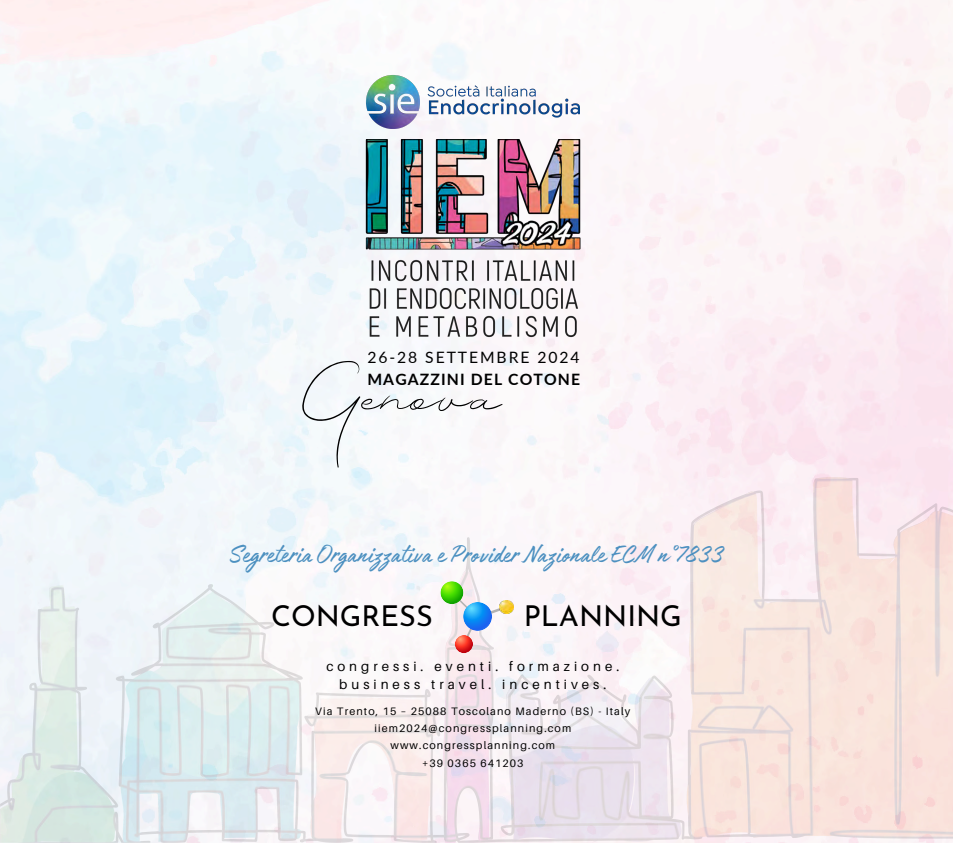
<style>
.page{position:relative;width:953px;height:843px;background:#fff}
.page>*{position:absolute;margin:0;border:0;box-sizing:border-box;transform-origin:0 0}
.t1{font:79.2px "MADE The Artist Script";color:#000}
.t2{font:28.8px "Josefin Sans";color:#000}
.t3{font:27.7px "Authenia Solid";color:#4c90c0}
.t4{font:15.7px/21.7px "Lato";letter-spacing:.125em;color:#000}
.t5{font:13.4px/17.2px "Aileron";letter-spacing:.3em;color:#000;text-align:center}
.t6{font:10.8px "Aileron";letter-spacing:.1em;color:#000}
.s1{font-weight:700}
</style>
<div class="page">
<img style="left:0;top:0;width:952px;height:469px">
<img style="left:362px;top:139px;width:220px;height:205px">
<img style="left:0;top:469px;width:952px;height:373px">
<img style="left:364px;top:75px;width:215px;height:54px">
<svg style="left:455px;top:634px;width:18px;height:19px"></svg>
<svg style="left:450px;top:591px;width:63px;height:54px"></svg>
<h4 class="t4" style="left:367px;top:346px;width:214px">26-28 SETTEMBRE 2024<br><span class="s1">MAGAZZINI DEL COTONE</span></h4>
<p class="t1" style="left:304px;top:344px;width:202px">Genova</p>
<p class="t3" style="left:229px;top:539px;width:495px">Segreteria Organizzativa e Provider Nazionale ECM n°7833</p>
<h5 class="t2" style="left:271px;top:604px;width:163px">CONGRESS</h5>
<h5 class="t2" style="left:524px;top:604px;width:160px">PLANNING</h5>
<h2 class="t5" style="left:326px;top:657px;width:294px">congressi. eventi. formazione. business travel. incentives.</h2>
<p class="t6" style="left:315px;top:704px;width:317px">Via Trento, 15 – 25088 Toscolano Maderno (BS) - Italy</p>
<h3 class="t6" style="left:374px;top:721px;width:198px">iiem2024@congressplanning.com</h3>
<p class="t6" style="left:390px;top:738px;width:166px">www.congressplanning.com</p>
<p class="t6" style="left:422px;top:755px;width:103px">+39 0365 641203</p>
</div>
